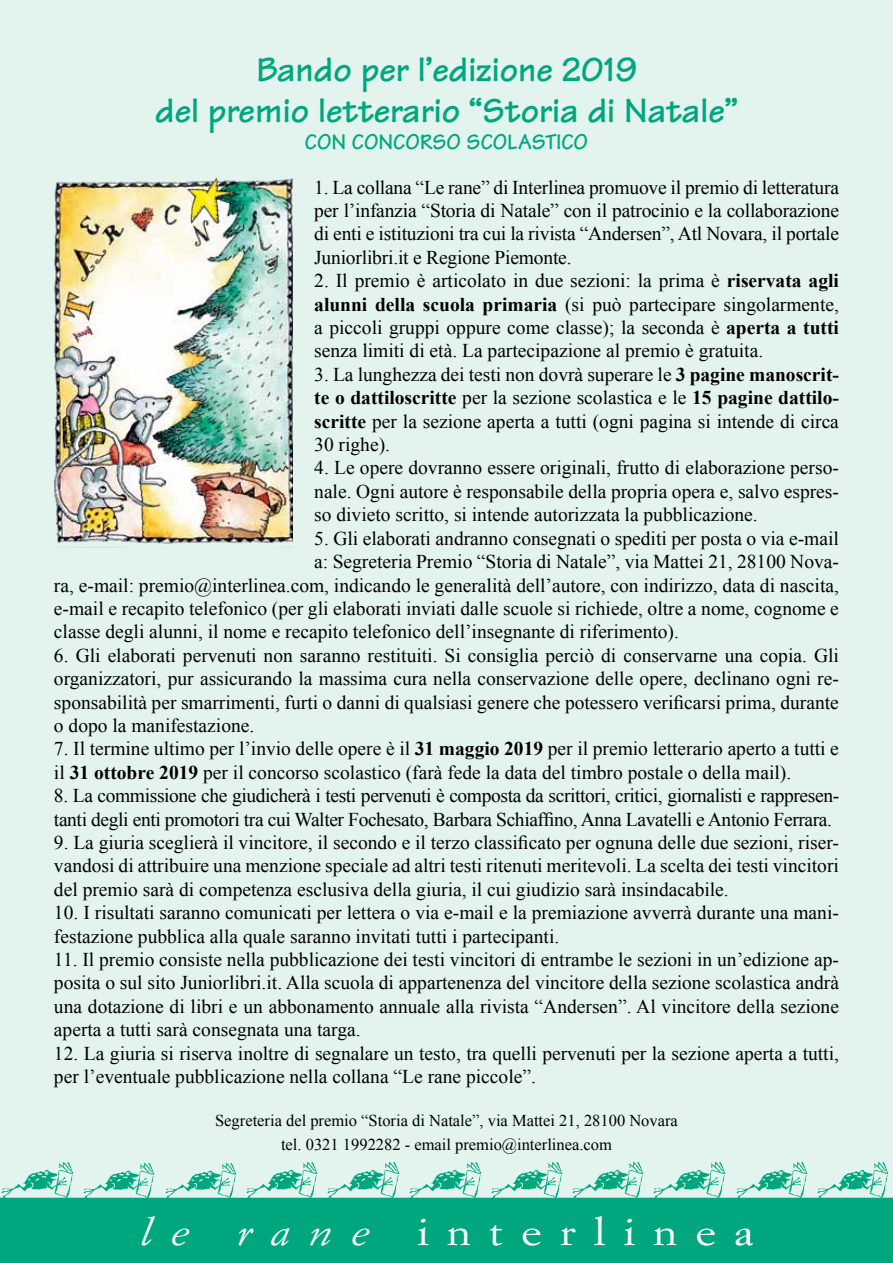
<style>
.page{position:relative;width:893px;height:1263px;background:#e3f3ed}
.page>*{position:absolute;margin:0;border:0;box-sizing:border-box;transform-origin:0 0}
.t1{font:37.5px "Simoncini Garamond";letter-spacing:.4em;color:#fff;scale:1.2 1}
.t2{font:italic 37.5px "Simoncini Garamond";color:#fff;scale:1.2 1}
.t3{font:700 36px/40.5px "Tekton";color:#00a77e;text-align:center}
.t4{font:700 22.5px "Tekton";color:#00a77e}
.t5{font:19.5px/23.4px "Times New Roman";color:#000;text-align:justify}
.t6{font:19.5px/23.4px "Times New Roman";letter-spacing:-.02em;color:#000}
.t7{font:16.5px/23.4px "Times New Roman";color:#000;text-align:center}
.s1{font-weight:700}
</style>
<div class="page">
<img style="left:54px;top:178px;width:239px;height:370px">
<div style="left:0;top:1198px;width:893px;height:65px;background:#00a77e"></div>
<img style="left:1px;top:1162px;width:72px;height:36px">
<img style="left:82px;top:1162px;width:72px;height:36px">
<img style="left:165px;top:1162px;width:71px;height:36px">
<img style="left:246px;top:1162px;width:72px;height:36px">
<img style="left:327px;top:1162px;width:72px;height:36px">
<img style="left:409px;top:1162px;width:72px;height:36px">
<img style="left:491px;top:1162px;width:71px;height:36px">
<img style="left:572px;top:1162px;width:71px;height:36px">
<img style="left:653px;top:1162px;width:72px;height:36px">
<img style="left:735px;top:1162px;width:72px;height:36px">
<img style="left:817px;top:1162px;width:71px;height:36px">
<h2 class="t3" style="left:155px;top:49px;width:584px">Bando per l’edizione 2019<br>del premio letterario “Storia di Natale”</h2>
<p class="t4" style="left:305px;top:127px;width:285px">con concorso scolastico</p>
<p class="t5" style="left:314px;top:175px;width:526px">1. La collana “Le rane” di Interlinea promuove il premio di letteratura per l’infanzia “Storia di Natale” con il patrocinio e la collaborazione di enti e istituzioni tra cui la rivista “Andersen”, Atl Novara, il portale Juniorlibri.it e Regione Piemonte.</p>
<p class="t5" style="left:314px;top:269px;width:526px">2. Il premio è articolato in due sezioni: la prima è <span class="s1">riservata agli alunni della scuola primaria</span> (si può partecipare singolarmente, a piccoli gruppi oppure come classe); la seconda è <span class="s1">aperta a tutti </span>senza limiti di età. La partecipazione al premio è gratuita.</p>
<p class="t5" style="left:314px;top:362px;width:526px">3. La lunghezza dei testi non dovrà superare le <span class="s1">3 pagine manoscrit&shy;te o dattiloscritte</span> per la sezione scolastica e le <span class="s1">15 pagine dattilo&shy;scritte</span> per la sezione aperta a tutti (ogni pagina si intende di circa 30 righe).</p>
<p class="t5" style="left:314px;top:456px;width:526px">4. Le opere dovranno essere originali, frutto di elaborazione perso&shy;nale. Ogni autore è responsabile della propria opera e, salvo espres&shy;so divieto scritto, si intende autorizzata la pubblicazione.</p>
<p class="t5" style="left:314px;top:526px;width:526px">5. Gli elaborati andranno consegnati o spediti per posta o via e-mail</p>
<p class="t5" style="left:314px;top:550px;width:526px">a: Segreteria Premio “Storia di Natale”, via Mattei 21, 28100 Nova-</p>
<p class="t5" style="left:54px;top:573px;width:786px">ra, e-mail: premio@interlinea.com, indicando le generalità dell’autore, con indirizzo, data di nascita,</p>
<p class="t5" style="left:54px;top:596px;width:786px">e-mail e recapito telefonico (per gli elaborati inviati dalle scuole si richiede, oltre a nome, cognome e</p>
<p class="t5" style="left:54px;top:620px;width:626px">classe degli alunni, il nome e recapito telefonico dell’insegnante di riferimento).</p>
<p class="t5" style="left:54px;top:643px;width:786px">6. Gli elaborati pervenuti non saranno restituiti. Si consiglia perciò di conservarne una copia. Gli organizzatori, pur assicurando la massima cura nella conservazione delle opere, declinano ogni re&shy;sponsabilità per smarrimenti, furti o danni di qualsiasi genere che potessero verificarsi prima, durante o dopo la manifestazione.</p>
<p class="t5" style="left:54px;top:737px;width:786px">7. Il termine ultimo per l’invio delle opere è il <span class="s1">31 maggio 2019</span> per il premio letterario aperto a tutti e il <span class="s1">31 ottobre 2019</span> per il concorso scolastico (farà fede la data del timbro postale o della mail).</p>
<p class="t6" style="left:54px;top:784px;width:787px">8. La commissione che giudicherà i testi pervenuti è composta da scrittori, critici, giornalisti e rappresen&shy;tanti degli enti promotori tra cui Walter Fochesato, Barbara Schiaffino, Anna Lavatelli e Antonio Ferrara.</p>
<p class="t5" style="left:54px;top:830px;width:786px">9. La giuria sceglierà il vincitore, il secondo e il terzo classificato per ognuna delle due sezioni, riser&shy;vandosi di attribuire una menzione speciale ad altri testi ritenuti meritevoli. La scelta dei testi vincitori del premio sarà di competenza esclusiva della giuria, il cui giudizio sarà insindacabile.</p>
<p class="t5" style="left:54px;top:901px;width:786px">10. I risultati saranno comunicati per lettera o via e-mail e la premiazione avverrà durante una mani&shy;festazione pubblica alla quale saranno invitati tutti i partecipanti.</p>
<p class="t5" style="left:54px;top:947px;width:786px">11. Il premio consiste nella pubblicazione dei testi vincitori di entrambe le sezioni in un’edizione ap&shy;posita o sul sito Juniorlibri.it. Alla scuola di appartenenza del vincitore della sezione scolastica andrà una dotazione di libri e un abbonamento annuale alla rivista “Andersen”. Al vincitore della sezione aperta a tutti sarà consegnata una targa.</p>
<p class="t5" style="left:54px;top:1041px;width:786px">12. La giuria si riserva inoltre di segnalare un testo, tra quelli pervenuti per la sezione aperta a tutti, per l’eventuale pubblicazione nella collana “Le rane piccole”.</p>
<p class="t7" style="left:215px;top:1109px;width:464px">Segreteria del premio “Storia di Natale”, via Mattei 21, 28100 Novara tel. 0321 1992282 - email premio@interlinea.com</p>
<h1 class="t2" style="left:140px;top:1209px;width:43px">l e</h1>
<h1 class="t2" style="left:237px;top:1209px;width:112px">rane</h1>
<h1 class="t1" style="left:417px;top:1208px;width:282px">interlinea</h1>
</div>
